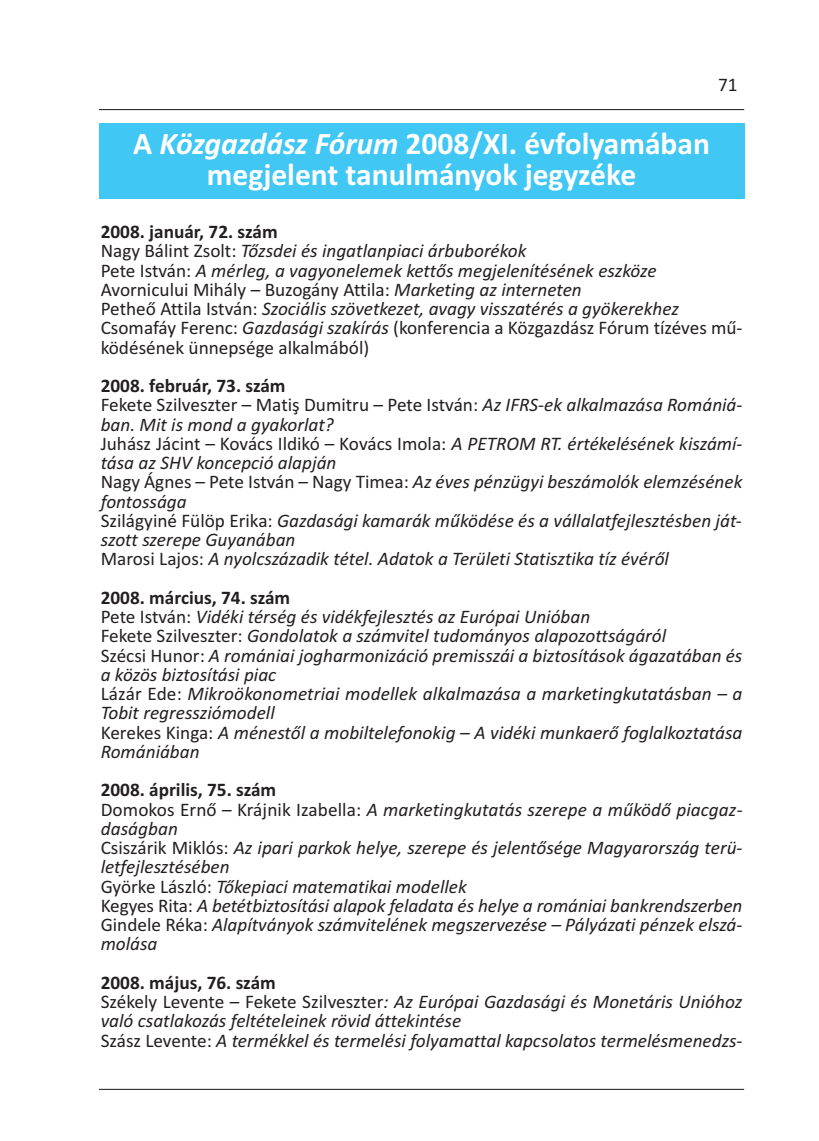
<style>
.page{position:relative;width:819px;height:1141px;background:#fff}
.page>*{position:absolute;margin:0;border:0;box-sizing:border-box;transform-origin:0 0}
.t1{font:700 31.5px/31.5px "Calibri";color:#fff;text-align:center}
.t2{font:italic 19.25px/19.2px "Calibri";color:#231f20}
.t3{font:19.25px "Calibri";color:#231f20}
.s1{font-style:italic}
.s2{font-weight:700;font-style:normal}
.s3{font-style:normal}
</style>
<div class="page">
<hr style="left:99px;top:109px;width:645px;height:1px;background:#231f20">
<hr style="left:99px;top:1089px;width:645px;height:1px;background:#231f20">
<div style="left:99px;top:124px;width:645px;height:75px;background:#40c7f4"></div>
<p class="t3" style="left:718px;top:73px;width:21px">71</p>
<h1 class="t1" style="left:133px;top:127px;width:578px">A <span class="s1">Közgazdász Fórum</span> 2008/XI. évfolyamában megjelent tanulmányok jegyzéke</h1>
<p class="t2" style="left:101px;top:222px;width:643px"><span class="s2">2008. január, 72. szám<br></span><span class="s3">Nagy Bálint Zsolt:</span> Tőzsdei és ingatlanpiaci árbuborékok<br><span class="s3">Pete István:</span> A mérleg, a vagyonelemek kettős megjelenítésének eszköze <span class="s3">Avornicului Mihály – Buzogány Attila:</span> Marketing az interneten<br><span class="s3">Petheő Attila István:</span> Szociális szövetkezet, avagy visszatérés a gyökerekhez <span class="s3">Csomafáy Ferenc:</span> Gazdasági szakírás <span class="s3">(konferencia a Közgazdász Fórum tízéves mű&shy;ködésének ünnepsége alkalmából)</span></p>
<p class="t2" style="left:101px;top:376px;width:643px"><span class="s2">2008. február, 73. szám<br></span><span class="s3">Fekete Szilveszter – Matiş Dumitru – Pete István:</span> Az IFRS-ek alkalmazása Romániá&shy;ban. Mit is mond a gyakorlat?<br><span class="s3">Juhász Jácint – Kovács Ildikó – Kovács Imola:</span> A PETROM RT. értékelésének kiszámí&shy;tása az SHV koncepció alapján<br><span class="s3">Nagy Ágnes – Pete István – Nagy Timea:</span> Az éves pénzügyi beszámolók elemzésének fontossága<br><span class="s3">Szilágyiné Fülöp Erika:</span> Gazdasági kamarák működése és a vállalatfejlesztésben ját&shy;szott szerepe Guyanában<br><span class="s3">Marosi Lajos:</span> A nyolcszázadik tétel. Adatok a Területi Statisztika tíz évéről</p>
<p class="t2" style="left:101px;top:588px;width:643px"><span class="s2">2008. március, 74. szám<br></span><span class="s3">Pete István:</span> Vidéki térség és vidékfejlesztés az Európai Unióban<br><span class="s3">Fekete Szilveszter:</span> Gondolatok a számvitel tudományos alapozottságáról<br><span class="s3">Szécsi Hunor:</span> A romániai jogharmonizáció premisszái a biztosítások ágazatában és a közös biztosítási piac<br><span class="s3">Lázár Ede:</span> Mikroökonometriai modellek alkalmazása a marketingkutatásban – a Tobit regressziómodell<br><span class="s3">Kerekes Kinga:</span> A ménestől a mobiltelefonokig – A vidéki munkaerő foglalkoztatása Romániában</p>
<p class="t2" style="left:101px;top:780px;width:643px"><span class="s2">2008. április, 75. szám<br></span><span class="s3">Domokos Ernő – Krájnik Izabella:</span> A marketingkutatás szerepe a működő piacgaz&shy;daságban<br><span class="s3">Csiszárik Miklós:</span> Az ipari parkok helye, szerepe és jelentősége Magyarország terü&shy;letfejlesztésében<br><span class="s3">Györke László:</span> Tőkepiaci matematikai modellek<br><span class="s3">Kegyes Rita:</span> A betétbiztosítási alapok feladata és helye a romániai bankrendszerben <span class="s3">Gindele Réka:</span> Alapítványok számvitelének megszervezése – Pályázati pénzek elszá&shy;molása</p>
<p class="t2" style="left:101px;top:973px;width:643px"><span class="s2">2008. május, 76. szám<br></span><span class="s3">Székely Levente – Fekete Szilveszter</span>: Az Európai Gazdasági és Monetáris Unióhoz való csatlakozás feltételeinek rövid áttekintése<br><span class="s3">Szász Levente:</span> A termékkel és termelési folyamattal kapcsolatos termelésmenedzs-</p>
</div>
